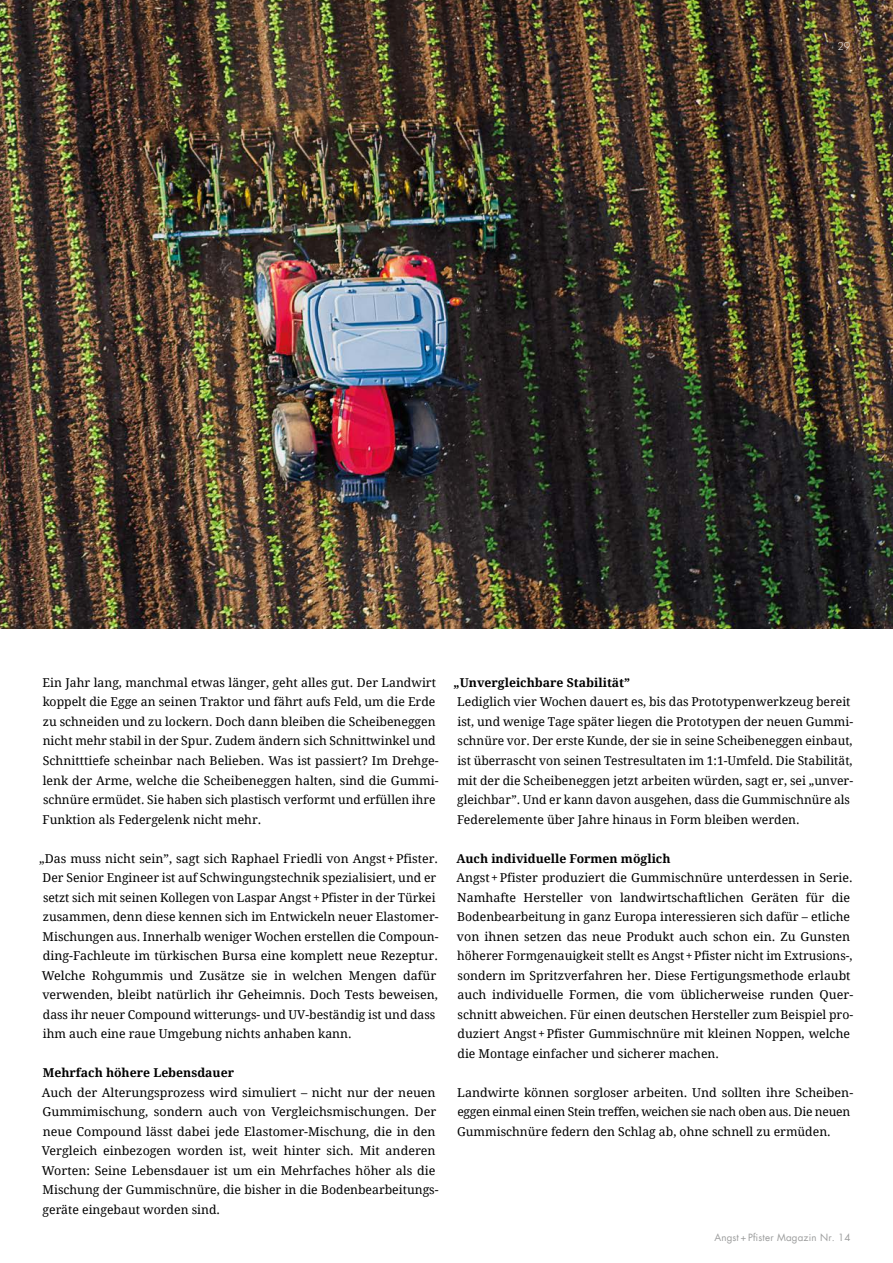
<style>
.page{position:relative;width:893px;height:1263px;background:#fff}
.page>*{position:absolute;margin:0;border:0;box-sizing:border-box;transform-origin:0 0}
.t1{font:12.15px/19.5px "Droid Serif";color:#000}
.t2{font:700 12.15px "Droid Serif";color:#000}
.t3{font:300 10.5px "Futura";color:#fff}
.t4{font:9.75px "Futura Com";letter-spacing:.02em;color:#9c9d9d}
</style>
<div class="page">
<img style="left:0;top:0;width:893px;height:628px">
<p class="t3" style="left:837px;top:40px;width:15px">29</p>
<p class="t1" style="left:43px;top:673px;width:397px">Ein Jahr lang, manchmal etwas länger, geht alles gut. Der Landwirt koppelt die Egge an seinen Traktor und fährt aufs Feld, um die Erde zu schneiden und zu lockern. Doch dann bleiben die Scheibeneggen nicht mehr stabil in der Spur. Zudem ändern sich Schnittwinkel und Schnitttiefe scheinbar nach Belieben. Was ist passiert? Im Drehge&shy;lenk der Arme, welche die Scheibeneggen halten, sind die Gummi&shy;schnüre ermüdet. Sie haben sich plastisch verformt und erfüllen ihre Funktion als Federgelenk nicht mehr.</p>
<p class="t1" style="left:39px;top:848px;width:401px">„Das muss nicht sein”, sagt sich Raphael Friedli von Angst+Pfister.<br>Der Senior Engineer ist auf Schwingungstechnik spezialisiert, und er setzt sich mit seinen Kollegen von Laspar Angst+Pfister in der Türkei zusammen, denn diese kennen sich im Entwickeln neuer Elastomer-Mischungen aus. Innerhalb weniger Wochen erstellen die Compoun&shy;ding-Fachleute im türkischen Bursa eine komplett neue Rezeptur.<br>Welche Rohgummis und Zusätze sie in welchen Mengen dafür verwenden, bleibt natürlich ihr Geheimnis. Doch Tests beweisen, dass ihr neuer Compound witterungs- und UV-beständig ist und dass ihm auch eine raue Umgebung nichts anhaben kann.</p>
<p class="t2" style="left:43px;top:1066px;width:193px">Mehrfach höhere Lebensdauer</p>
<p class="t1" style="left:42px;top:1082px;width:398px">Auch der Alterungsprozess wird simuliert – nicht nur der neuen Gummimischung, sondern auch von Vergleichsmischungen. Der neue Compound lässt dabei jede Elastomer-Mischung, die in den Vergleich einbezogen worden ist, weit hinter sich. Mit anderen Worten: Seine Lebensdauer ist um ein Mehrfaches höher als die Mischung der Gummischnüre, die bisher in die Bodenbearbeitungs&shy;geräte eingebaut worden sind.</p>
<p class="t2" style="left:454px;top:676px;width:178px">„Unvergleichbare Stabilität”</p>
<p class="t1" style="left:457px;top:692px;width:397px">Lediglich vier Wochen dauert es, bis das Prototypenwerkzeug bereit ist, und wenige Tage später liegen die Prototypen der neuen Gummi&shy;schnüre vor. Der erste Kunde, der sie in seine Scheibeneggen einbaut, ist überrascht von seinen Testresultaten im 1:1-Umfeld. Die Stabilität, mit der die Scheibeneggen jetzt arbeiten würden, sagt er, sei „unver&shy;gleichbar”. Und er kann davon ausgehen, dass die Gummischnüre als Federelemente über Jahre hinaus in Form bleiben werden.</p>
<p class="t2" style="left:456px;top:851px;width:216px">Auch individuelle Formen möglich</p>
<p class="t1" style="left:456px;top:868px;width:398px">Angst+Pfister produziert die Gummischnüre unterdessen in Serie.<br>Namhafte Hersteller von landwirtschaftlichen Geräten für die Bodenbearbeitung in ganz Europa interessieren sich dafür – etliche von ihnen setzen das neue Produkt auch schon ein. Zu Gunsten höherer Formgenauigkeit stellt es Angst+Pfister nicht im Extrusions-, sondern im Spritzverfahren her. Diese Fertigungsmethode erlaubt auch individuelle Formen, die vom üblicherweise runden Quer&shy;schnitt abweichen. Für einen deutschen Hersteller zum Beispiel pro&shy;duziert Angst+Pfister Gummischnüre mit kleinen Noppen, welche die Montage einfacher und sicherer machen.</p>
<p class="t1" style="left:457px;top:1082px;width:397px">Landwirte können sorgloser arbeiten. Und sollten ihre Scheiben&shy;eggen einmal einen Stein treffen, weichen sie nach oben aus. Die neuen<br>Gummischnüre federn den Schlag ab, ohne schnell zu ermüden.</p>
<p class="t4" style="left:714px;top:1231px;width:138px">Angst + Pfister Magazin Nr. 14</p>
</div>
